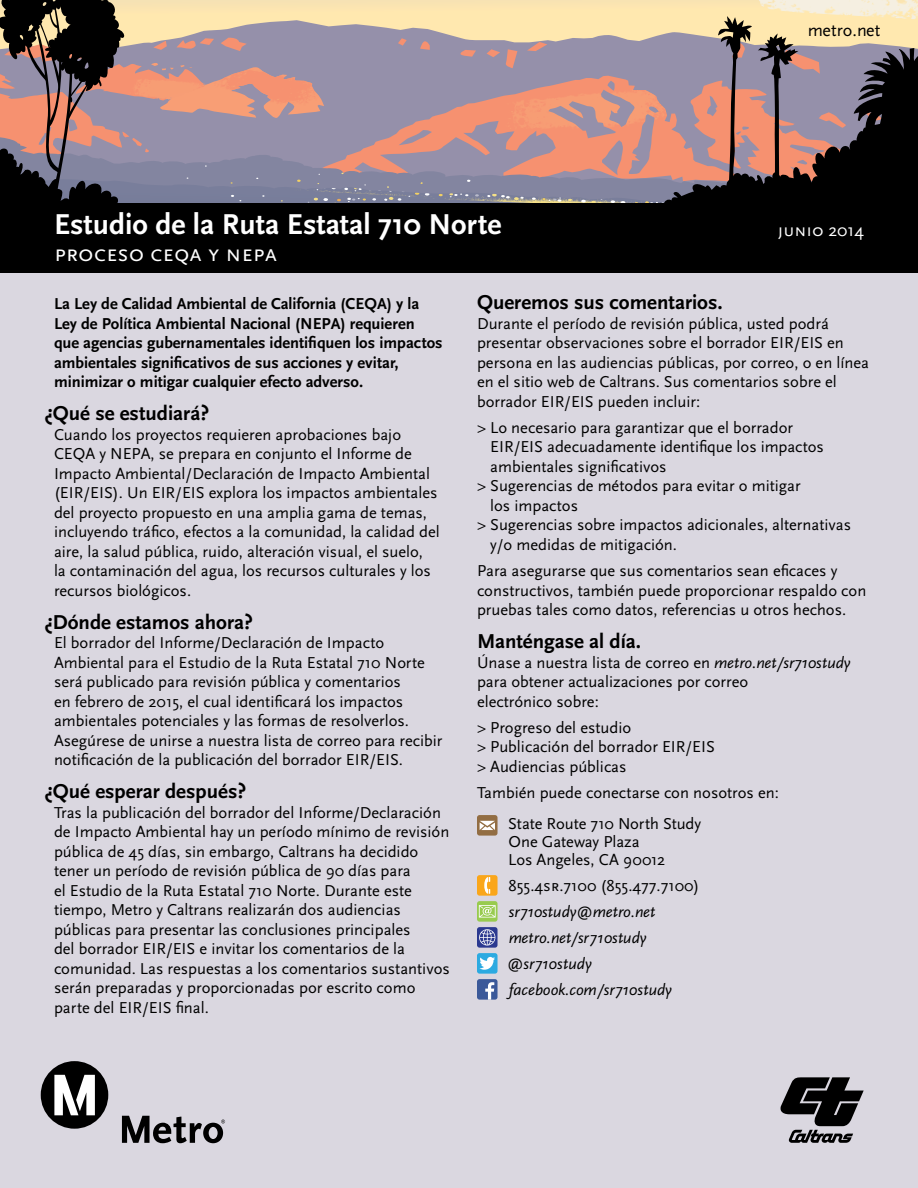
<style>
.page{position:relative;width:918px;height:1188px;background:#fff}
.page>*{position:absolute;margin:0;border:0;box-sizing:border-box;transform-origin:0 0}
.t1{font:700 30px "Scala Sans";color:#fff}
.t2{font:24px "Scala Sans Caps";color:#fff}
.t3{font:700 21px "Scala Sans";color:#000}
.t4{font:18px "Scala Sans";color:#000}
.t5{font:18px "Scala Sans Caps";color:#fff}
.t6{font:16.5px/19.5px "Scala Sans";color:#000}
.t7{font:700 16.5px/19.5px "Scala Sans";color:#000}
.t8{font:italic 16.5px/26px "Scala Sans";color:#000}
.s1{font-style:italic}
.s2{font-style:normal}
.s3{font-family:"Scala Sans Caps";font-style:normal}
</style>
<div class="page">
<div style="left:432px;top:0;width:325px;height:20px;background:#fee6b0"></div>
<img style="left:757px;top:0;width:161px;height:16px">
<svg style="left:0;top:0;width:432px;height:204px;background:#9a868a"></svg>
<svg style="left:439px;top:16px;width:479px;height:188px;background:#9e817e"></svg>
<div style="left:0;top:257px;width:918px;height:931px;background:#dad7e0"></div>
<div style="left:0;top:204px;width:918px;height:69px;background:#000"></div>
<div style="left:41px;top:1061px;width:67px;height:68px;background:#000;border-radius:50%"></div>
<svg style="left:54px;top:1075px;width:41px;height:40px"></svg>
<svg style="left:122px;top:1116px;width:103px;height:27px"></svg>
<svg style="left:780px;top:1077px;width:84px;height:66px"></svg>
<div style="left:477px;top:815px;width:21px;height:21px;background:#926d43;border-radius:3px"></div>
<svg style="left:480px;top:821px;width:15px;height:9px"></svg>
<div style="left:477px;top:875px;width:21px;height:21px;background:#faa61a;border-radius:3px"></div>
<svg style="left:484px;top:877px;width:6px;height:17px"></svg>
<div style="left:477px;top:901px;width:21px;height:21px;background:#98cb4f;border-radius:3px"></div>
<svg style="left:479px;top:905px;width:17px;height:13px"></svg>
<div style="left:477px;top:927px;width:21px;height:21px;background:#2b3990;border-radius:3px"></div>
<svg style="left:479px;top:929px;width:16px;height:17px"></svg>
<div style="left:477px;top:953px;width:21px;height:21px;background:#2caae1;border-radius:3px"></div>
<svg style="left:479px;top:957px;width:16px;height:13px"></svg>
<div style="left:477px;top:979px;width:21px;height:21px;background:#3b5999;border-radius:3px"></div>
<svg style="left:485px;top:982px;width:9px;height:18px"></svg>
<h1 class="t1" style="left:54px;top:208px;width:449px">Estudio de la Ruta Estatal 710 Norte</h1>
<h2 class="t2" style="left:54px;top:240px;width:225px">proceso ceqa y nepa</h2>
<p class="t4" style="left:808px;top:21px;width:74px">metro.net</p>
<p class="t5" style="left:778px;top:221px;width:87px">junio 2014</p>
<p class="t7" style="left:54px;top:295px;width:390px">La Ley de Calidad Ambiental de California (CEQA) y la Ley de Política Ambiental Nacional (NEPA) requieren que agencias gubernamentales identifiquen los impactos ambientales significativos de sus acciones y evitar, minimizar o mitigar cualquier efecto adverso.</p>
<p class="t3" style="left:44px;top:402px;width:167px">¿Qué se estudiará?</p>
<p class="t6" style="left:54px;top:425px;width:387px">Cuando los proyectos requieren aprobaciones bajo CEQA y NEPA, se prepara en conjunto el Informe de Impacto Ambiental/Declaración de Impacto Ambiental (EIR/EIS). Un EIR/EIS explora los impactos ambientales del proyecto propuesto en una amplia gama de temas, incluyendo tráfico, efectos a la comunidad, la calidad del aire, la salud pública, ruido, alteración visual, el suelo,<br>la contaminación del agua, los recursos culturales y los recursos biológicos.</p>
<p class="t3" style="left:44px;top:611px;width:210px">¿Dónde estamos ahora?</p>
<p class="t6" style="left:54px;top:634px;width:390px">El borrador del Informe/Declaración de Impacto Ambiental para el Estudio de la Ruta Estatal 710 Norte será publicado para revisión pública y comentarios<br>en febrero de 2015, el cual identificará los impactos ambientales potenciales y las formas de resolverlos.<br>Asegúrese de unirse a nuestra lista de correo para recibir notificación de la publicación del borrador EIR/EIS.</p>
<p class="t3" style="left:44px;top:780px;width:204px">¿Qué esperar después?</p>
<p class="t6" style="left:54px;top:803px;width:397px">Tras la publicación del borrador del Informe/Declaración de Impacto Ambiental hay un período mínimo de revisión pública de 45 días, sin embargo, Caltrans ha decidido tener un período de revisión pública de 90 días para<br>el Estudio de la Ruta Estatal 710 Norte. Durante este tiempo, Metro y Caltrans realizarán dos audiencias públicas para presentar las conclusiones principales<br>del borrador EIR/EIS e invitar los comentarios de la comunidad. Las respuestas a los comentarios sustantivos serán preparadas y proporcionadas por escrito como parte del EIR/EIS final.</p>
<p class="t3" style="left:477px;top:291px;width:247px">Queremos sus comentarios.</p>
<p class="t6" style="left:477px;top:314px;width:394px">Durante el período de revisión pública, usted podrá presentar observaciones sobre el borrador EIR/EIS en persona en las audiencias públicas, por correo, o en línea en el sitio web de Caltrans. Sus comentarios sobre el borrador EIR/EIS pueden incluir:</p>
<p class="t6" style="left:477px;top:418px;width:318px">&gt; Lo necesario para garantizar que el borrador</p>
<p class="t6" style="left:490px;top:438px;width:335px">EIR/EIS adecuadamente identifique los impactos</p>
<p class="t6" style="left:490px;top:457px;width:178px">ambientales significativos</p>
<p class="t6" style="left:477px;top:477px;width:325px">&gt; Sugerencias de métodos para evitar o mitigar</p>
<p class="t6" style="left:490px;top:496px;width:89px">los impactos</p>
<p class="t6" style="left:477px;top:516px;width:376px">&gt; Sugerencias sobre impactos adicionales, alternativas</p>
<p class="t6" style="left:490px;top:535px;width:188px">y/o medidas de mitigación.</p>
<p class="t6" style="left:477px;top:561px;width:391px">Para asegurarse que sus comentarios sean eficaces y constructivos, también puede proporcionar respaldo con pruebas tales como datos, referencias u otros hechos.</p>
<p class="t3" style="left:477px;top:630px;width:166px">Manténgase al día.</p>
<p class="t6" style="left:477px;top:653px;width:375px">Únase a nuestra lista de correo en <span class="s1">metro.net/sr710study </span>para obtener actualizaciones por correo<br>electrónico sobre:</p>
<p class="t6" style="left:477px;top:718px;width:239px">&gt; Progreso del estudio<br>&gt; Publicación del borrador EIR/EIS &gt; Audiencias públicas</p>
<p class="t6" style="left:508px;top:778px;width:272px;line-height:30.8px;text-indent:-31px">También puede conectarse con nosotros en:<br>State Route 710 North Study</p>
<p class="t6" style="left:508px;top:833px;width:159px;line-height:18px">One Gateway Plaza<br>Los Angeles, CA 90012</p>
<p class="t8" style="left:507px;top:873px;width:194px"><span class="s2">855.4</span><span class="s3">sr</span><span class="s2">.7100 (855.477.7100) </span>sr710study@metro.net metro.net/sr710study @sr710study facebook.com/sr710study</p>
</div>
